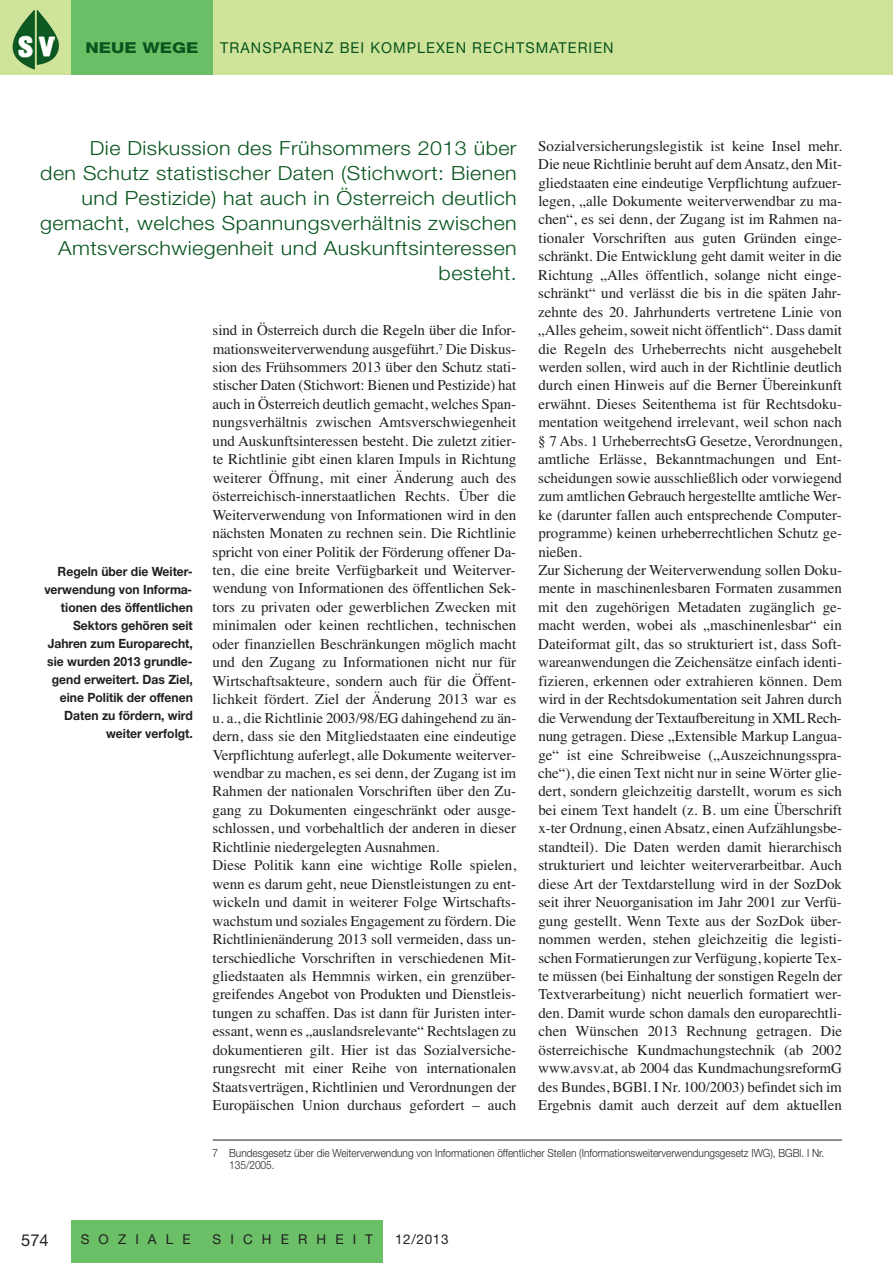
<style>
.page{position:relative;width:893px;height:1263px;background:#fff}
.page>*{position:absolute;margin:0;border:0;box-sizing:border-box;transform-origin:0 0}
.t1{font:300 19.5px/25px "Helvetica Neue";letter-spacing:.02em;color:#08551e;text-align:right;scale:1.1 1}
.t2{font:16.5px "Helvetica Neue";color:#231f20}
.t3{font:15px/18.5px "Times";color:#231f20}
.t4{font:15px "Helvetica Neue";letter-spacing:.075em;color:#08551e;scale:.96 1}
.t5{font:800 15px "Helvetica Neue";color:#08551e;scale:1.2 1}
.t6{font:13.5px "Helvetica Neue";letter-spacing:.675em;color:#231f20}
.t7{font:700 12.75px/18px "Helvetica Neue";color:#231f20;text-align:right;scale:.95 1}
.t8{font:300 11.25px/12.5px "Helvetica Neue";color:#231f20;scale:.9 1}
</style>
<div class="page">
<div style="left:0;top:0;width:893px;height:74px;background:#d0e39a"></div>
<div style="left:71px;top:0;width:142px;height:74px;background:#6bc067"></div>
<div style="left:71px;top:1220px;width:312px;height:43px;background:#6bc067"></div>
<img style="left:37px;top:10px;width:22px;height:55px">
<img style="left:13px;top:10px;width:22px;height:60px">
<img style="left:17px;top:35px;width:17px;height:22px">
<img style="left:39px;top:36px;width:15px;height:20px">
<hr style="left:213px;top:1140px;width:629px;height:1px;background:#231f20">
<p class="t5" style="left:86px;top:43px;width:96px">NEUE WEGE</p>
<p class="t4" style="left:220px;top:43px;width:411px">TRANSPARENZ BEI KOMPLEXEN RECHTSMATERIEN</p>
<p class="t1" style="left:40px;top:134px;width:435px">Die Diskussion des Frühsommers 2013 über<br>den Schutz statistischer Daten (Stichwort: Bienen und Pestizide) hat auch in Österreich deutlich gemacht, welches Spannungsverhältnis zwischen Amtsverschwiegenheit und Auskunftsinteressen besteht.</p>
<p class="t7" style="left:44px;top:563px;width:158px">Regeln über die Weiter&shy;verwendung von Informa&shy;tionen des öffentlichen<br>Sektors gehören seit<br>Jahren zum Europarecht, sie wurden 2013 grundle&shy;gend erweitert. Das Ziel, eine Politik der offenen<br>Daten zu fördern, wird weiter verfolgt.</p>
<p class="t3" style="left:212px;top:321px;width:305px">sind in Österreich durch die Regeln über die Infor&shy;mationsweiterverwendung ausgeführt.<sup>7</sup> Die Diskus&shy;sion des Frühsommers 2013 über den Schutz stati&shy;stischer Daten (Stichwort: Bienen und Pestizide) hat auch in Österreich deutlich gemacht, welches Span&shy;nungsverhältnis zwischen Amtsverschwiegenheit und Auskunftsinteressen besteht. Die zuletzt zitier&shy;te Richtlinie gibt einen klaren Impuls in Richtung weiterer Öffnung, mit einer Änderung auch des österreichisch-innerstaatlichen Rechts. Über die Weiterverwendung von Informationen wird in den nächsten Monaten zu rechnen sein. Die Richtlinie spricht von einer Politik der Förderung offener Da&shy;ten, die eine breite Verfügbarkeit und Weiterver&shy;wendung von Informationen des öffentlichen Sek&shy;tors zu privaten oder gewerblichen Zwecken mit minimalen oder keinen rechtlichen, technischen oder finanziellen Beschränkungen möglich macht und den Zugang zu Informationen nicht nur für Wirtschaftsakteure, sondern auch für die Öffent&shy;lichkeit fördert. Ziel der Änderung 2013 war es u. a., die Richtlinie 2003/98/EG dahingehend zu än&shy;dern, dass sie den Mitgliedstaaten eine eindeutige Verpflichtung auferlegt, alle Dokumente weiterver&shy;wendbar zu machen, es sei denn, der Zugang ist im Rahmen der nationalen Vorschriften über den Zu&shy;gang zu Dokumenten eingeschränkt oder ausge&shy;schlossen, und vorbehaltlich der anderen in dieser Richtlinie niedergelegten Ausnahmen.<br>Diese Politik kann eine wichtige Rolle spielen, wenn es darum geht, neue Dienstleistungen zu ent&shy;wickeln und damit in weiterer Folge Wirtschafts&shy;wachstum und soziales Engagement zu fördern. Die Richtlinienänderung 2013 soll vermeiden, dass un&shy;terschiedliche Vorschriften in verschiedenen Mit&shy;gliedstaaten als Hemmnis wirken, ein grenzüber&shy;greifendes Angebot von Produkten und Dienstleis&shy;tungen zu schaffen. Das ist dann für Juristen inter&shy;essant, wenn es „auslandsrelevante“ Rechtslagen zu dokumentieren gilt. Hier ist das Sozialversiche&shy;rungsrecht mit einer Reihe von internationalen Staatsverträgen, Richtlinien und Verordnungen der Europäischen Union durchaus gefordert – auch</p>
<p class="t3" style="left:538px;top:136px;width:305px">Sozialversicherungslegistik ist keine Insel mehr.<br>Die neue Richtlinie beruht auf dem Ansatz, den Mit&shy;gliedstaaten eine eindeutige Verpflichtung aufzuer&shy;legen, „alle Dokumente weiterverwendbar zu ma&shy;chen“, es sei denn, der Zugang ist im Rahmen na&shy;tionaler Vorschriften aus guten Gründen einge&shy;schränkt. Die Entwicklung geht damit weiter in die Richtung „Alles öffentlich, solange nicht einge&shy;schränkt“ und verlässt die bis in die späten Jahr&shy;zehnte des 20. Jahrhunderts vertretene Linie von „Alles geheim, soweit nicht öffentlich“. Dass damit die Regeln des Urheberrechts nicht ausgehebelt werden sollen, wird auch in der Richtlinie deutlich durch einen Hinweis auf die Berner Übereinkunft erwähnt. Dieses Seitenthema ist für Rechtsdoku&shy;mentation weitgehend irrelevant, weil schon nach § 7 Abs. 1 UrheberrechtsG Gesetze, Verordnungen, amtliche Erlässe, Bekanntmachungen und Ent&shy;scheidungen sowie ausschließlich oder vorwiegend zum amtlichen Gebrauch hergestellte amtliche Wer&shy;ke (darunter fallen auch entsprechende Computer&shy;programme) keinen urheberrechtlichen Schutz ge&shy;nießen.<br>Zur Sicherung der Weiterverwendung sollen Doku&shy;mente in maschinenlesbaren Formaten zusammen mit den zugehörigen Metadaten zugänglich ge&shy;macht werden, wobei als „maschinenlesbar“ ein Dateiformat gilt, das so strukturiert ist, dass Soft&shy;wareanwendungen die Zeichensätze einfach identi&shy;fizieren, erkennen oder extrahieren können. Dem wird in der Rechtsdokumentation seit Jahren durch die Verwendung der Textaufbereitung in XML Rech&shy;nung getragen. Diese „Extensible Markup Langua&shy;ge“ ist eine Schreibweise („Auszeichnungsspra&shy;che“), die einen Text nicht nur in seine Wörter glie&shy;dert, sondern gleichzeitig darstellt, worum es sich bei einem Text handelt (z. B. um eine Überschrift x-ter Ordnung, einen Absatz, einen Aufzählungsbe&shy;standteil). Die Daten werden damit hierarchisch strukturiert und leichter weiterverarbeitbar. Auch diese Art der Textdarstellung wird in der SozDok seit ihrer Neuorganisation im Jahr 2001 zur Verfü&shy;gung gestellt. Wenn Texte aus der SozDok über&shy;nommen werden, stehen gleichzeitig die legisti&shy;schen Formatierungen zur Verfügung, kopierte Tex&shy;te müssen (bei Einhaltung der sonstigen Regeln der Textverarbeitung) nicht neuerlich formatiert wer&shy;den. Damit wurde schon damals den europarechtli&shy;chen Wünschen 2013 Rechnung getragen. Die österreichische Kundmachungstechnik (ab 2002 www.avsv.at, ab 2004 das KundmachungsreformG des Bundes, BGBl. I Nr. 100/2003) befindet sich im Ergebnis damit auch derzeit auf dem aktuellen</p>
<p class="t8" style="left:229px;top:1145px;width:663px;text-indent:-17px">7 Bundesgesetz über die Weiterverwendung von Informationen öffentlicher Stellen (Informationsweiterverwendungsgesetz IWG), BGBl. I Nr.<br>135/2005.</p>
<p class="t2" style="left:21px;top:1234px;width:29px">574</p>
<p class="t6" style="left:81px;top:1234px;width:111px">SOZIALE</p>
<p class="t6" style="left:213px;top:1234px;width:162px">SICHERHEIT</p>
<p class="t6" style="left:395px;top:1234px;width:55px">12/2013</p>
</div>
